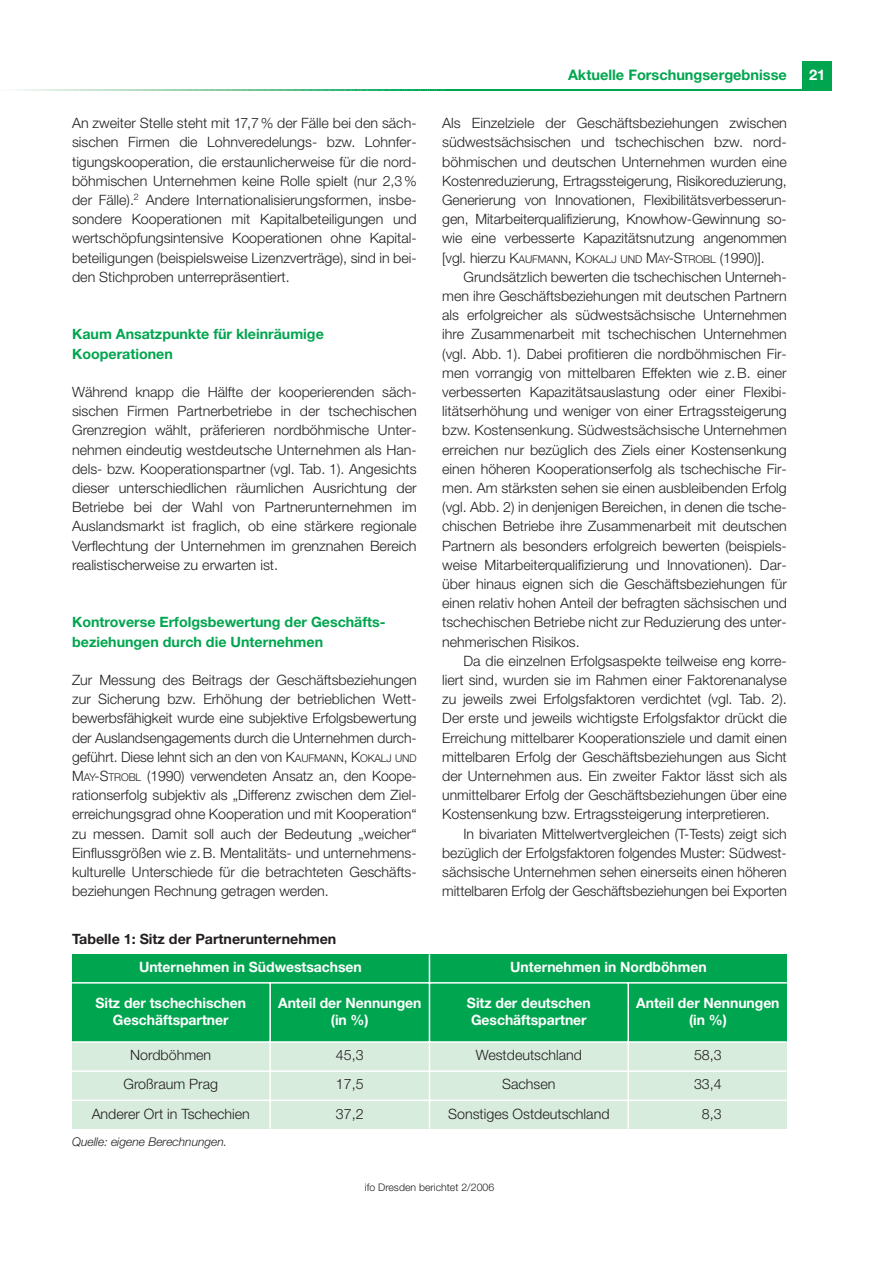
<style>
.page{position:relative;width:893px;height:1263px;background:#fff}
.page>*{position:absolute;margin:0;border:0;box-sizing:border-box;transform-origin:0 0}
.t1{font:700 14.7px "Helvetica Neue";color:#fff}
.t2{font:700 14.55px "Helvetica Neue";color:#00a54f}
.t3{font:300 14.25px/19.2px "Helvetica Neue";color:#231f20;text-align:justify}
.t4{font:700 14.25px/17.1px "Helvetica Neue";letter-spacing:-.005em;color:#fff;text-align:center}
.t5{font:700 14.25px/19.2px "Helvetica Neue";color:#00a54f}
.t6{font:700 14.25px "Helvetica Neue";color:#231f20}
.t7{font:italic 300 12px "Helvetica Neue";color:#231f20}
.t8{font:300 10.5px "Helvetica Neue";color:#231f20}
.s1{font-size:10.65px}
</style>
<div class="page">
<div style="left:802px;top:61px;width:30px;height:30px;background:#00a54f"></div>
<hr style="left:447px;top:89px;width:385px;height:2px;background:#00a54f">
<svg style="left:14px;top:89px;width:433px;height:2px"></svg>
<div style="left:72px;top:954px;width:357px;height:29px;background:#00a54f"></div>
<div style="left:429px;top:954px;width:357px;height:29px;background:#00a54f"></div>
<div style="left:72px;top:983px;width:198px;height:59px;background:#00a54f"></div>
<div style="left:270px;top:983px;width:159px;height:59px;background:#00a54f"></div>
<div style="left:429px;top:983px;width:199px;height:59px;background:#00a54f"></div>
<div style="left:628px;top:983px;width:158px;height:59px;background:#00a54f"></div>
<div style="left:72px;top:1042px;width:198px;height:29px;background:#d8ecdd"></div>
<div style="left:270px;top:1042px;width:159px;height:29px;background:#d8ecdd"></div>
<div style="left:429px;top:1042px;width:199px;height:29px;background:#d8ecdd"></div>
<div style="left:628px;top:1042px;width:158px;height:29px;background:#d8ecdd"></div>
<div style="left:72px;top:1071px;width:198px;height:29px;background:#d8ecdd"></div>
<div style="left:270px;top:1071px;width:159px;height:29px;background:#d8ecdd"></div>
<div style="left:429px;top:1071px;width:199px;height:29px;background:#d8ecdd"></div>
<div style="left:628px;top:1071px;width:158px;height:29px;background:#d8ecdd"></div>
<div style="left:72px;top:1100px;width:198px;height:29px;background:#d8ecdd"></div>
<div style="left:270px;top:1100px;width:159px;height:29px;background:#d8ecdd"></div>
<div style="left:429px;top:1100px;width:199px;height:29px;background:#d8ecdd"></div>
<div style="left:628px;top:1100px;width:158px;height:29px;background:#d8ecdd"></div>
<hr style="left:269px;top:982px;width:2px;height:147px;background:#fff">
<hr style="left:428px;top:954px;width:2px;height:175px;background:#fff">
<hr style="left:627px;top:982px;width:2px;height:147px;background:#fff">
<hr style="left:72px;top:982px;width:714px;height:2px;background:#fff">
<hr style="left:72px;top:1041px;width:714px;height:2px;background:#fff">
<hr style="left:72px;top:1070px;width:714px;height:2px;background:#fff">
<hr style="left:72px;top:1100px;width:714px;height:1px;background:#fff">
<p class="t3" style="left:72px;top:115px;width:346px">An zweiter Stelle steht mit 17,7% der Fälle bei den säch&shy;sischen Firmen die Lohnveredelungs- bzw. Lohnfer&shy;tigungskooperation, die erstaunlicherweise für die nord&shy;böhmischen Unternehmen keine Rolle spielt (nur 2,3% der Fälle).<sup>2</sup> Andere Internationalisierungsformen, insbe&shy;sondere Kooperationen mit Kapitalbeteiligungen und wertschöpfungsintensive Kooperationen ohne Kapital&shy;beteiligungen (beispielsweise Lizenzverträge), sind in bei&shy;den Stichproben unterrepräsentiert.</p>
<p class="t5" style="left:72px;top:326px;width:253px">Kaum Ansatzpunkte für kleinräumige<br>Kooperationen</p>
<p class="t3" style="left:72px;top:384px;width:346px">Während knapp die Hälfte der kooperierenden säch&shy;sischen Firmen Partnerbetriebe in der tschechischen Grenzregion wählt, präferieren nordböhmische Unter&shy;nehmen eindeutig westdeutsche Unternehmen als Han&shy;dels- bzw. Kooperationspartner (vgl. Tab. 1). Angesichts dieser unterschiedlichen räumlichen Ausrichtung der Betriebe bei der Wahl von Partnerunternehmen im Auslandsmarkt ist fraglich, ob eine stärkere regionale Verflechtung der Unternehmen im grenznahen Bereich realistischerweise zu erwarten ist.</p>
<p class="t5" style="left:72px;top:614px;width:315px">Kontroverse Erfolgsbewertung der Geschäfts&shy;beziehungen durch die Unternehmen</p>
<p class="t3" style="left:72px;top:672px;width:346px">Zur Messung des Beitrags der Geschäftsbeziehungen zur Sicherung bzw. Erhöhung der betrieblichen Wett&shy;bewerbsfähigkeit wurde eine subjektive Erfolgsbewertung der Auslandsengagements durch die Unternehmen durch&shy;geführt. Diese lehnt sich an den von K<span class="s1">AUFMANN</span>, K<span class="s1">OKALJ UND </span>M<span class="s1">AY</span>-S<span class="s1">TROBL</span> (1990) verwendeten Ansatz an, den Koope&shy;rationserfolg subjektiv als „Differenz zwischen dem Ziel&shy;erreichungsgrad ohne Kooperation und mit Kooperation“ zu messen. Damit soll auch der Bedeutung „weicher“ Einflussgrößen wie z.B. Mentalitäts- und unternehmens&shy;kulturelle Unterschiede für die betrachteten Geschäfts&shy;beziehungen Rechnung getragen werden.</p>
<p class="t6" style="left:72px;top:934px;width:266px">Tabelle 1: Sitz der Partnerunternehmen</p>
<p class="t2" style="left:568px;top:70px;width:220px">Aktuelle Forschungsergebnisse</p>
<p class="t3" style="left:442px;top:115px;width:346px">Als Einzelziele der Geschäftsbeziehungen zwischen südwestsächsischen und tschechischen bzw. nord&shy;böhmischen und deutschen Unternehmen wurden eine Kostenreduzierung, Ertragssteigerung, Risikoreduzierung, Generierung von Innovationen, Flexibilitätsverbesserun&shy;gen, Mitarbeiterqualifizierung, Knowhow-Gewinnung so&shy;wie eine verbesserte Kapazitätsnutzung angenommen [vgl. hierzu K<span class="s1">AUFMANN</span>, K<span class="s1">OKALJ UND</span> M<span class="s1">AY</span>-S<span class="s1">TROBL</span> (1990)].</p>
<p class="t3" style="left:442px;top:269px;width:346px;text-indent:21px">Grundsätzlich bewerten die tschechischen Unterneh&shy;men ihre Geschäftsbeziehungen mit deutschen Partnern als erfolgreicher als südwestsächsische Unternehmen ihre Zusammenarbeit mit tschechischen Unternehmen (vgl. Abb. 1). Dabei profitieren die nordböhmischen Fir&shy;men vorrangig von mittelbaren Effekten wie z.B. einer verbesserten Kapazitätsauslastung oder einer Flexibi&shy;litätserhöhung und weniger von einer Ertragssteigerung bzw. Kostensenkung. Südwestsächsische Unternehmen erreichen nur bezüglich des Ziels einer Kostensenkung einen höheren Kooperationserfolg als tschechische Fir&shy;men. Am stärksten sehen sie einen ausbleibenden Erfolg (vgl. Abb. 2) in denjenigen Bereichen, in denen die tsche&shy;chischen Betriebe ihre Zusammenarbeit mit deutschen Partnern als besonders erfolgreich bewerten (beispiels&shy;weise Mitarbeiterqualifizierung und Innovationen). Dar&shy;über hinaus eignen sich die Geschäftsbeziehungen für einen relativ hohen Anteil der befragten sächsischen und tschechischen Betriebe nicht zur Reduzierung des unter&shy;nehmerischen Risikos.</p>
<p class="t3" style="left:442px;top:653px;width:346px;text-indent:21px">Da die einzelnen Erfolgsaspekte teilweise eng korre&shy;liert sind, wurden sie im Rahmen einer Faktorenanalyse zu jeweils zwei Erfolgsfaktoren verdichtet (vgl. Tab. 2).<br>Der erste und jeweils wichtigste Erfolgsfaktor drückt die Erreichung mittelbarer Kooperationsziele und damit einen mittelbaren Erfolg der Geschäftsbeziehungen aus Sicht der Unternehmen aus. Ein zweiter Faktor lässt sich als unmittelbarer Erfolg der Geschäftsbeziehungen über eine Kostensenkung bzw. Ertragssteigerung interpretieren.</p>
<p class="t3" style="left:442px;top:825px;width:346px;text-indent:21px">In bivariaten Mittelwertvergleichen (T-Tests) zeigt sich bezüglich der Erfolgsfaktoren folgendes Muster: Südwest&shy;sächsische Unternehmen sehen einerseits einen höheren mittelbaren Erfolg der Geschäftsbeziehungen bei Exporten</p>
<p class="t4" style="left:139px;top:960px;width:224px">Unternehmen in Südwestsachsen</p>
<p class="t4" style="left:510px;top:960px;width:198px">Unternehmen in Nordböhmen</p>
<p class="t4" style="left:95px;top:995px;width:152px">Sitz der tschechischen<br>Geschäftspartner</p>
<p class="t4" style="left:278px;top:995px;width:145px">Anteil der Nennungen (in %)</p>
<p class="t4" style="left:467px;top:995px;width:125px;text-align:left">Sitz der deutschen<br>Geschäftspartner</p>
<p class="t4" style="left:636px;top:995px;width:145px">Anteil der Nennungen (in %)</p>
<p class="t3" style="left:130px;top:1047px;width:83px">Nordböhmen</p>
<p class="t3" style="left:336px;top:1047px;width:29px">45,3</p>
<p class="t3" style="left:475px;top:1047px;width:108px">Westdeutschland</p>
<p class="t3" style="left:694px;top:1047px;width:29px">58,3</p>
<p class="t3" style="left:123px;top:1076px;width:96px">Großraum Prag</p>
<p class="t3" style="left:336px;top:1076px;width:29px">17,5</p>
<p class="t3" style="left:502px;top:1076px;width:55px">Sachsen</p>
<p class="t3" style="left:694px;top:1076px;width:29px">33,4</p>
<p class="t3" style="left:92px;top:1105px;width:160px">Anderer Ort in Tschechien</p>
<p class="t3" style="left:336px;top:1105px;width:29px">37,2</p>
<p class="t3" style="left:448px;top:1105px;width:163px">Sonstiges Ostdeutschland</p>
<p class="t3" style="left:702px;top:1105px;width:21px">8,3</p>
<p class="t7" style="left:72px;top:1137px;width:157px">Quelle: eigene Berechnungen.</p>
<p class="t8" style="left:365px;top:1184px;width:131px">ifo Dresden berichtet 2/2006</p>
<p class="t1" style="left:809px;top:70px;width:18px">21</p>
</div>
